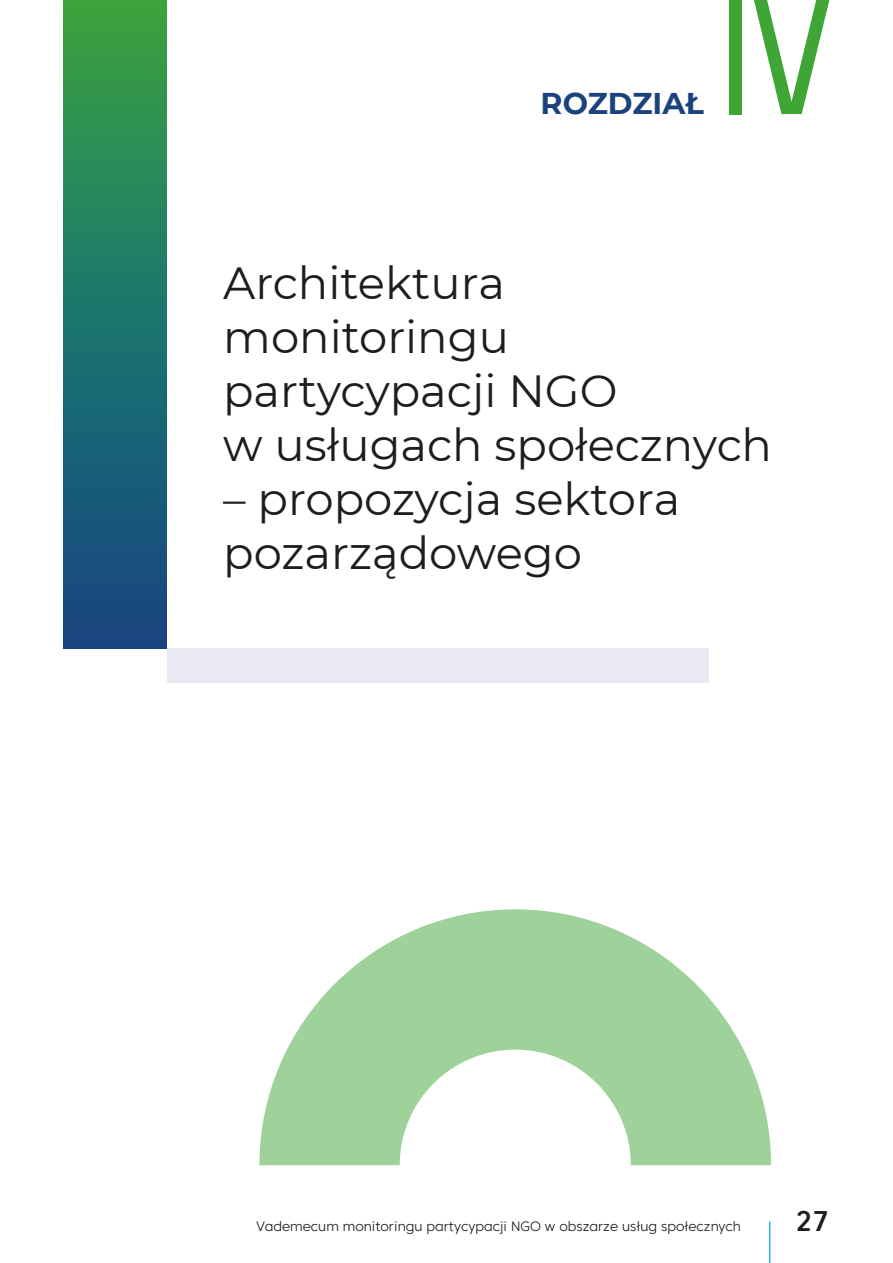
<style>
.page{position:relative;width:893px;height:1263px;background:#fff}
.page>*{position:absolute;margin:0;border:0;box-sizing:border-box;transform-origin:0 0}
.t1{font:45px/54px "Montserrat";color:#1d1d1b}
.t2{font:700 30px "Montserrat";color:#1a437e}
.t3{font:500 28.5px "Core Sans C 55";color:#1d1d1b}
.t4{font:300 13.5px "Core Sans C 35";color:#1d1d1b}
</style>
<div class="page">
<hr style="left:769px;top:1221px;width:1px;height:42px;background:#36a9e1">
<div style="left:64px;top:0;width:103px;height:648px;background:linear-gradient(to bottom,#34a346,#104589)"></div>
<div style="left:167px;top:648px;width:541px;height:34px;background:#e9e9f2"></div>
<div style="left:729px;top:0;width:13px;height:114px;background:#3fa535"></div>
<svg style="left:259px;top:909px;width:512px;height:256px;fill:#9fd29a"></svg>
<svg style="left:754px;top:0;width:75px;height:114px"></svg>
<p class="t2" style="left:541px;top:82px;width:165px">ROZDZIAŁ</p>
<p class="t1" style="left:223px;top:254px;width:550px">Architektura monitoringu partycypacji NGO<br>w usługach społecznych</p>
<p class="t1" style="left:223px;top:470px;width:459px">– propozycja sektora pozarządowego</p>
<p class="t4" style="left:256px;top:1218px;width:486px">Vademecum monitoringu partycypacji NGO w obszarze usług społecznych</p>
<p class="t3" style="left:795px;top:1203px;width:36px">27</p>
</div>
